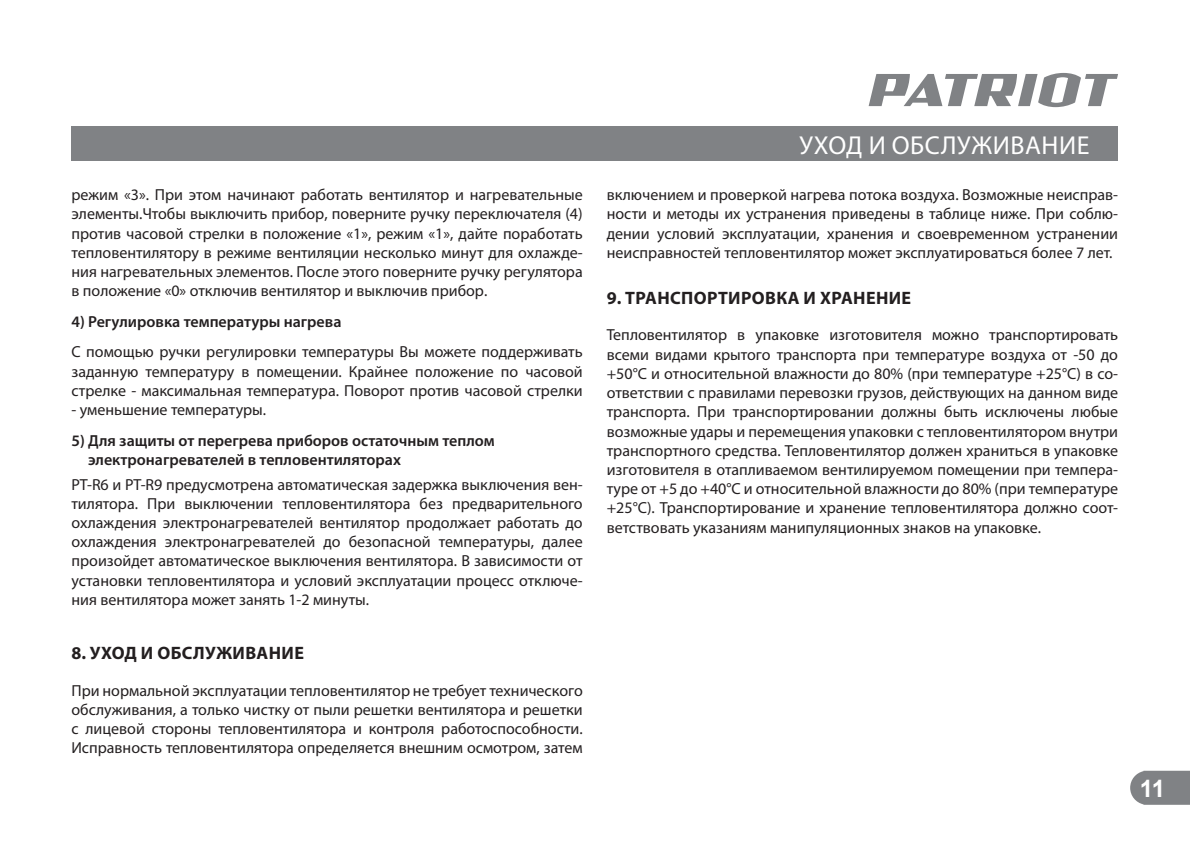
<style>
.page{position:relative;width:1190px;height:843px;background:#fff}
.page>*{position:absolute;margin:0;border:0;box-sizing:border-box;transform-origin:0 0}
.t1{font:26px "Myriad Pro";letter-spacing:.02em;color:#fff}
.t2{font:700 24px "Arial";color:#fff}
.t3{font:700 18px "Myriad Pro";letter-spacing:.02em;color:#231f20}
.t4{font:16px/19.2px "Myriad Pro";color:#231f20;text-align:justify}
.t5{font:600 16px/19.2px "Myriad Pro";color:#231f20}
</style>
<div class="page">
<div style="left:71px;top:127px;width:1047px;height:34px;background:#808285"></div>
<svg style="left:1130px;top:770px;width:60px;height:34px;background:#8a8c8e"></svg>
<svg style="left:869px;top:73px;width:249px;height:34px"></svg>
<p class="t4" style="left:71px;top:186px;width:513px">режим «3». При этом начинают работать вентилятор и нагревательные элементы.Чтобы выключить прибор, поверните ручку переключателя (4) против часовой стрелки в положение «1», режим «1», дайте поработать тепловентилятору в режиме вентиляции несколько минут для охлажде&shy;ния нагревательных элементов. После этого поверните ручку регулятора в положение «0» отключив вентилятор и выключив прибор.</p>
<p class="t5" style="left:71px;top:313px;width:271px">4) Регулировка температуры нагрева</p>
<p class="t4" style="left:71px;top:343px;width:513px">С помощью ручки регулировки температуры Вы можете поддерживать заданную температуру в помещении. Крайнее положение по часовой стрелке - максимальная температура. Поворот против часовой стрелки</p>
<p class="t4" style="left:71px;top:400px;width:196px">- уменьшение температуры.</p>
<p class="t5" style="left:88px;top:432px;width:408px;text-indent:-17px">5) Для защиты от перегрева приборов остаточным теплом электронагревателей в тепловентиляторах</p>
<p class="t4" style="left:71px;top:475px;width:513px">PT-R6 и PT-R9 предусмотрена автоматическая задержка выключения вен&shy;тилятора. При выключении тепловентилятора без предварительного охлаждения электронагревателей вентилятор продолжает работать до охлаждения электронагревателей до безопасной температуры, далее произойдет автоматическое выключения вентилятора. В зависимости от установки тепловентилятора и условий эксплуатации процесс отключе&shy;ния вентилятора может занять 1-2 минуты.</p>
<p class="t3" style="left:71px;top:644px;width:234px">8. УХОД И ОБСЛУЖИВАНИЕ</p>
<p class="t4" style="left:71px;top:681px;width:513px">При нормальной эксплуатации тепловентилятор не требует технического обслуживания, а только чистку от пыли решетки вентилятора и решетки с лицевой стороны тепловентилятора и контроля работоспособности.<br>Исправность тепловентилятора определяется внешним осмотром, затем</p>
<h1 class="t1" style="left:800px;top:132px;width:291px">УХОД И ОБСЛУЖИВАНИЕ</h1>
<p class="t4" style="left:607px;top:186px;width:513px">включением и проверкой нагрева потока воздуха. Возможные неисправ&shy;ности и методы их устранения приведены в таблице ниже. При соблю&shy;дении условий эксплуатации, хранения и своевременном устранении неисправностей тепловентилятор может эксплуатироваться более 7 лет.</p>
<p class="t3" style="left:607px;top:289px;width:306px">9. ТРАНСПОРТИРОВКА И ХРАНЕНИЕ</p>
<p class="t4" style="left:607px;top:326px;width:513px">Тепловентилятор в упаковке изготовителя можно транспортировать всеми видами крытого транспорта при температуре воздуха от -50 до +50°С и относительной влажности до 80% (при температуре +25°С) в со&shy;ответствии с правилами перевозки грузов, действующих на данном виде транспорта. При транспортировании должны быть исключены любые возможные удары и перемещения упаковки с тепловентилятором внутри транспортного средства. Тепловентилятор должен храниться в упаковке изготовителя в отапливаемом вентилируемом помещении при темпера&shy;туре от +5 до +40°С и относительной влажности до 80% (при температуре +25°С). Транспортирование и хранение тепловентилятора должно соот&shy;ветствовать указаниям манипуляционных знаков на упаковке.</p>
<h2 class="t2" style="left:1140px;top:774px;width:27px">11</h2>
</div>
